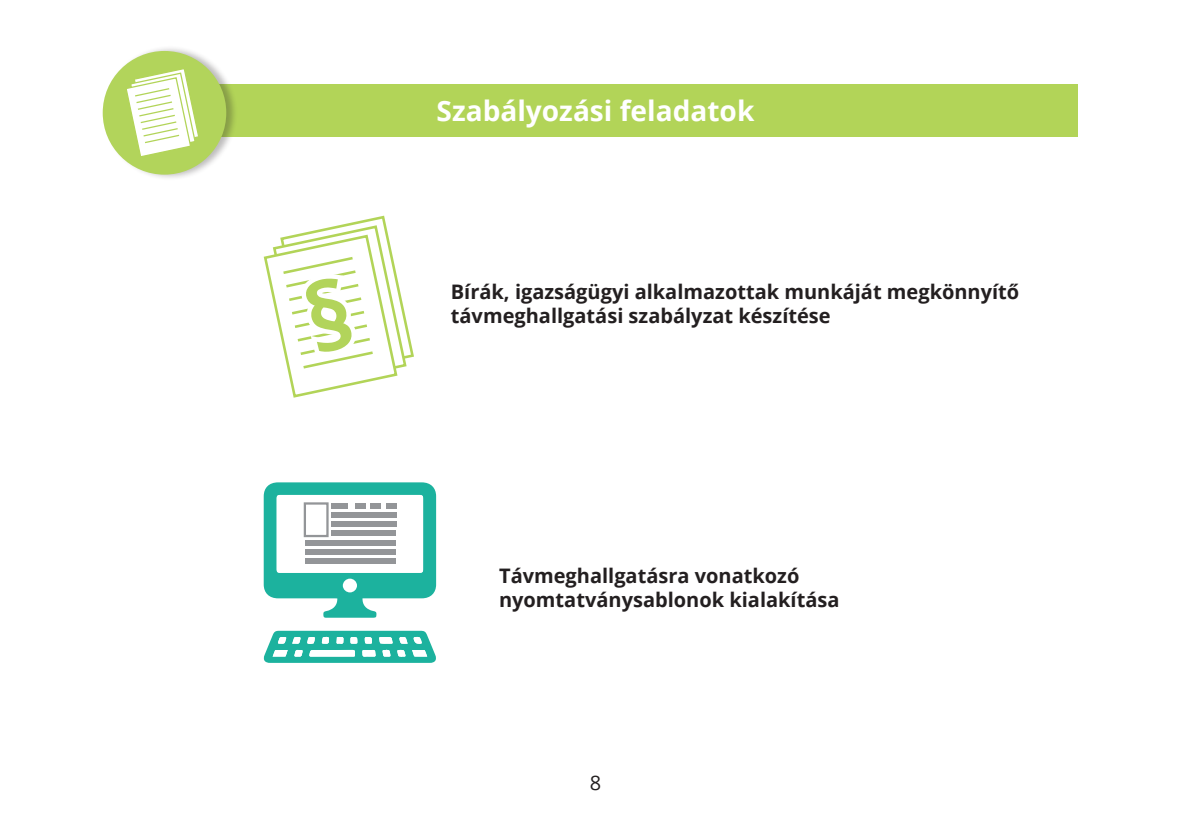
<style>
.page{position:relative;width:1191px;height:840px;background:#fff}
.page>*{position:absolute;margin:0;border:0;box-sizing:border-box;transform-origin:0 0}
.cim{font:700 28px "Open Sans";color:#fff}
.t1{font:700 20px/24px "Open Sans";color:#231f20}
.t2{font:20px "Open Sans";color:#231f20}
</style>
<div class="page">
<div style="left:113px;top:85px;width:964px;height:52px;background:#b2d458"></div>
<div style="left:102px;top:45px;width:136px;height:136px;background:#231f20;opacity:.3"></div>
<div style="left:103px;top:51px;width:123px;height:123px;background:#b2d45b;border-radius:50%"></div>
<svg style="left:127px;top:69px;width:71px;height:87px"></svg>
<svg style="left:264px;top:482px;width:172px;height:135px"></svg>
<svg style="left:263px;top:630px;width:173px;height:32px"></svg>
<div style="left:331px;top:503px;width:16px;height:5px;background:#939598"></div>
<div style="left:331px;top:512px;width:65px;height:5px;background:#939598"></div>
<div style="left:331px;top:521px;width:65px;height:5px;background:#939598"></div>
<div style="left:331px;top:530px;width:65px;height:5px;background:#939598"></div>
<div style="left:305px;top:540px;width:91px;height:5px;background:#939598"></div>
<div style="left:305px;top:549px;width:91px;height:5px;background:#939598"></div>
<div style="left:305px;top:558px;width:91px;height:5px;background:#939598"></div>
<div style="left:355px;top:503px;width:10px;height:5px;background:#939598"></div>
<div style="left:370px;top:503px;width:10px;height:5px;background:#939598"></div>
<div style="left:386px;top:503px;width:10px;height:5px;background:#939598"></div>
<div style="left:304px;top:502px;width:24px;height:35px;border:2px solid #939598"></div>
<svg style="left:263px;top:215px;width:151px;height:183px"></svg>
<p class="cim" style="left:436px;top:91px;width:319px">Szabályozási feladatok</p>
<p class="t1" style="left:451px;top:279px;width:570px">Bírák, igazságügyi alkalmazottak munkáját megkönnyítő távmeghallgatási szabályzat készítése</p>
<p class="t1" style="left:499px;top:562px;width:342px">Távmeghallgatásra vonatkozó nyomtatványsablonok kialakítása</p>
<p class="t2" style="left:590px;top:768px;width:13px">8</p>
</div>
